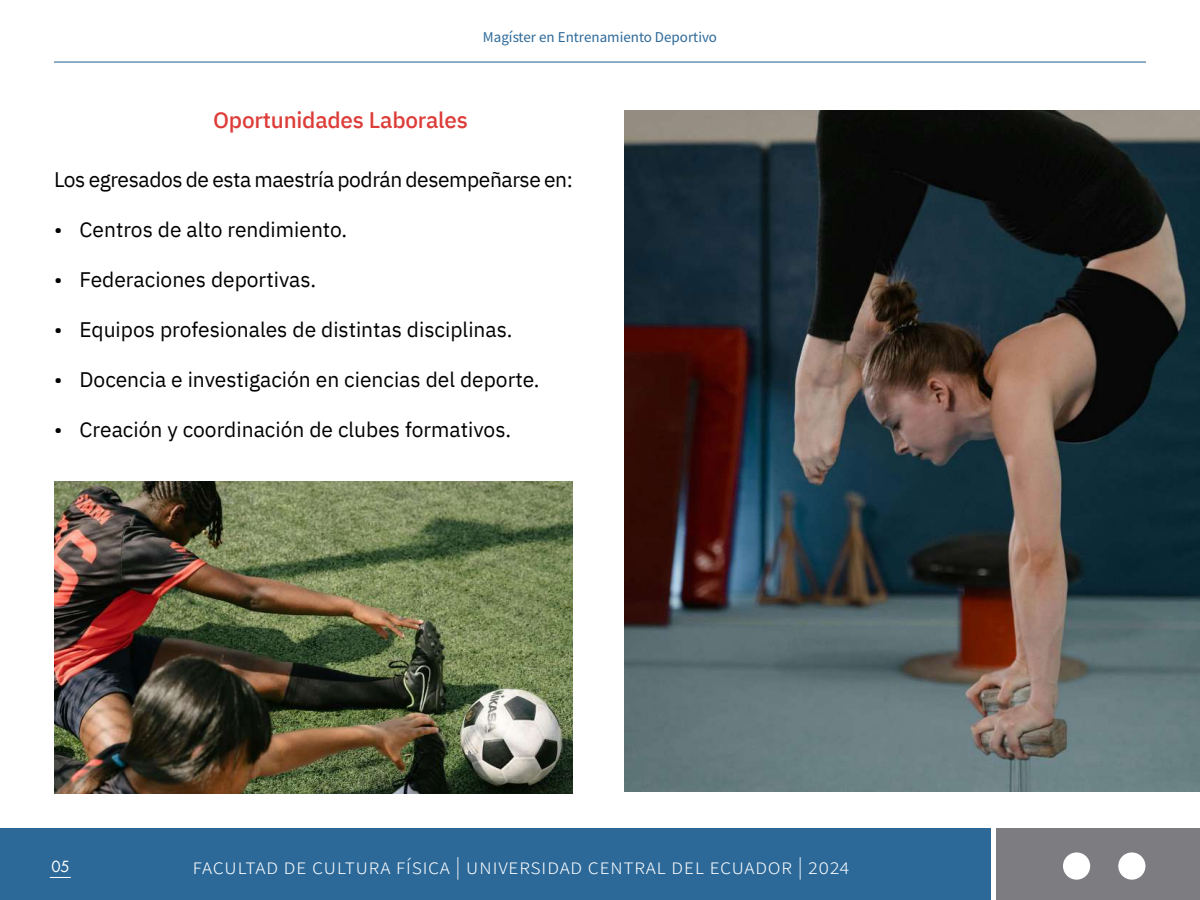
<style>
.page{position:relative;width:1200px;height:900px;background:#fff}
.page>*{position:absolute;margin:0;border:0;box-sizing:border-box;transform-origin:0 0}
.t1{font:22.5px "Source Sans Variable";letter-spacing:.02em;color:#fff}
.t2{font:500 22.5px "IBM Plex Sans";letter-spacing:-.01em;color:#dd3d39}
.t3{font:21px "IBM Plex Sans";color:#000}
.t4{font:21px "IBM Plex Sans";letter-spacing:-.02em;color:#000}
.t5{font:15px "Source Sans Variable";color:#2c6999}
.t6{font:15px "Futura LT";color:#fff}
</style>
<div class="page">
<img style="left:624px;top:110px;width:576px;height:682px">
<div style="left:0;top:828px;width:991px;height:72px;background:#2c6999"></div>
<div style="left:996px;top:828px;width:204px;height:72px;background:#7c7c81"></div>
<hr style="left:54px;top:62px;width:1092px;height:1px;background:#2c6999">
<div style="left:1118px;top:852px;width:27px;height:28px;background:#fff;border-radius:50%"></div>
<div style="left:1063px;top:852px;width:27px;height:28px;background:#fff;border-radius:50%"></div>
<svg style="left:50px;top:877px;width:21px;height:1px"></svg>
<img style="left:54px;top:481px;width:519px;height:313px">
<p class="t5" style="left:483px;top:28px;width:236px">Magíster en Entrenamiento Deportivo</p>
<p class="t2" style="left:213px;top:102px;width:256px">Oportunidades Laborales</p>
<p class="t4" style="left:54px;top:163px;width:520px">Los egresados de esta maestría podrán desempeñarse en:</p>
<p class="t3" style="left:54px;top:213px;width:295px">• Centros de alto rendimiento.</p>
<p class="t3" style="left:54px;top:264px;width:264px">• Federaciones deportivas.</p>
<p class="t3" style="left:54px;top:314px;width:460px">• Equipos profesionales de distintas disciplinas.</p>
<p class="t3" style="left:54px;top:364px;width:487px">• Docencia e investigación en ciencias del deporte.</p>
<p class="t3" style="left:54px;top:414px;width:459px">• Creación y coordinación de clubes formativos.</p>
<p class="t6" style="left:51px;top:857px;width:20px">05</p>
<p class="t1" style="left:192px;top:853px;width:658px">facultad de cultura física | universidad central del ecuador | 2024</p>
</div>
